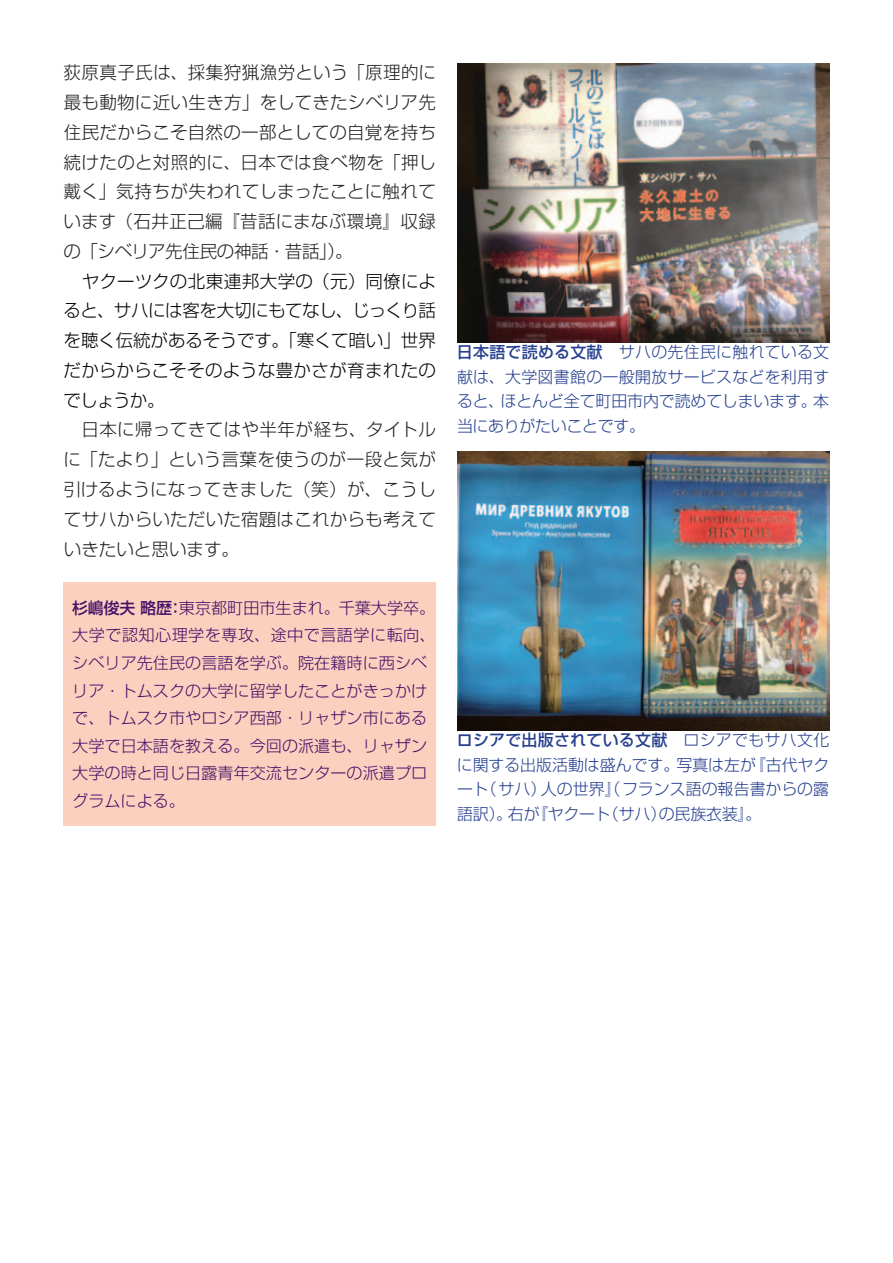
<style>
.page{position:relative;width:893px;height:1263px;background:#fff}
.page>*{position:absolute;margin:0;border:0;box-sizing:border-box;transform-origin:0 0}
.t1{font:300 17.55px/29.7px "Shin Go Pro";letter-spacing:.01em;color:#231f20;text-align:justify}
.t2{font:300 17.55px/29.7px "Shin Go Pro";letter-spacing:-.005em;color:#000;text-align:justify}
.t3{font:300 15.9px/24.5px "Shin Go Pro";letter-spacing:-.005em;color:#253f8e;text-align:justify}
.t4{font:300 15.9px/27.6px "Shin Go Pro";color:#421065}
.s1{font-weight:500}
</style>
<div class="page">
<div style="left:64px;top:583px;width:372px;height:243px;background:#fbd0bf"></div>
<img style="left:457px;top:64px;width:372px;height:279px">
<img style="left:457px;top:451px;width:372px;height:279px">
<p class="t1" style="left:63px;top:56px;width:374px">荻原真子氏は、採集狩猟漁労という「原理的に最も動物に近い生き方」をしてきたシベリア先住民だからこそ自然の一部としての自覚を持ち続けたのと対照的に、日本では食べ物を「押し戴く」気持ちが失われてしまったことに触れています（石井正己編『昔話にまなぶ環境』収録の「シベリア先住民の神話・昔話」）。</p>
<p class="t2" style="left:64px;top:264px;width:374px;text-indent:18px">ヤクーツクの北東連邦大学の（元）同僚によると、サハには客を大切にもてなし、じっくり話を聴く伝統があるそうです。「寒くて暗い」世界だからからこそそのような豊かさが育まれたのでしょうか。</p>
<p class="t1" style="left:63px;top:413px;width:374px">　日本に帰ってきてはや半年が経ち、タイトルに「たより」という言葉を使うのが一段と気が引けるようになってきました（笑）が、こうしてサハからいただいた宿題はこれからも考えていきたいと思います。</p>
<p class="t4" style="left:72px;top:592px;width:365px"><span class="s1">杉嶋俊夫 略歴：</span>東京都町田市生まれ。千葉大学卒。大学で認知心理学を専攻、途中で言語学に転向、シベリア先住民の言語を学ぶ。院在籍時に西シベリア・トムスクの大学に留学したことがきっかけで、トムスク市やロシア西部・リャザン市にある大学で日本語を教える。今回の派遣も、リャザン大学の時と同じ日露青年交流センターの派遣プログラムによる。</p>
<p class="t3" style="left:457px;top:338px;width:374px"><span class="s1">日本語で読める文献</span>　サハの先住民に触れている文献は、大学図書館の一般開放サービスなどを利用すると、ほとんど全て町田市内で読めてしまいます。本当にありがたいことです。</p>
<p class="t3" style="left:457px;top:726px;width:374px"><span class="s1">ロシアで出版されている文献</span>　ロシアでもサハ文化に関する出版活動は盛んです。写真は左が『古代ヤクート（サハ）人の世界』（フランス語の報告書からの露語訳）。右が『ヤクート（サハ）の民族衣装』。</p>
</div>
